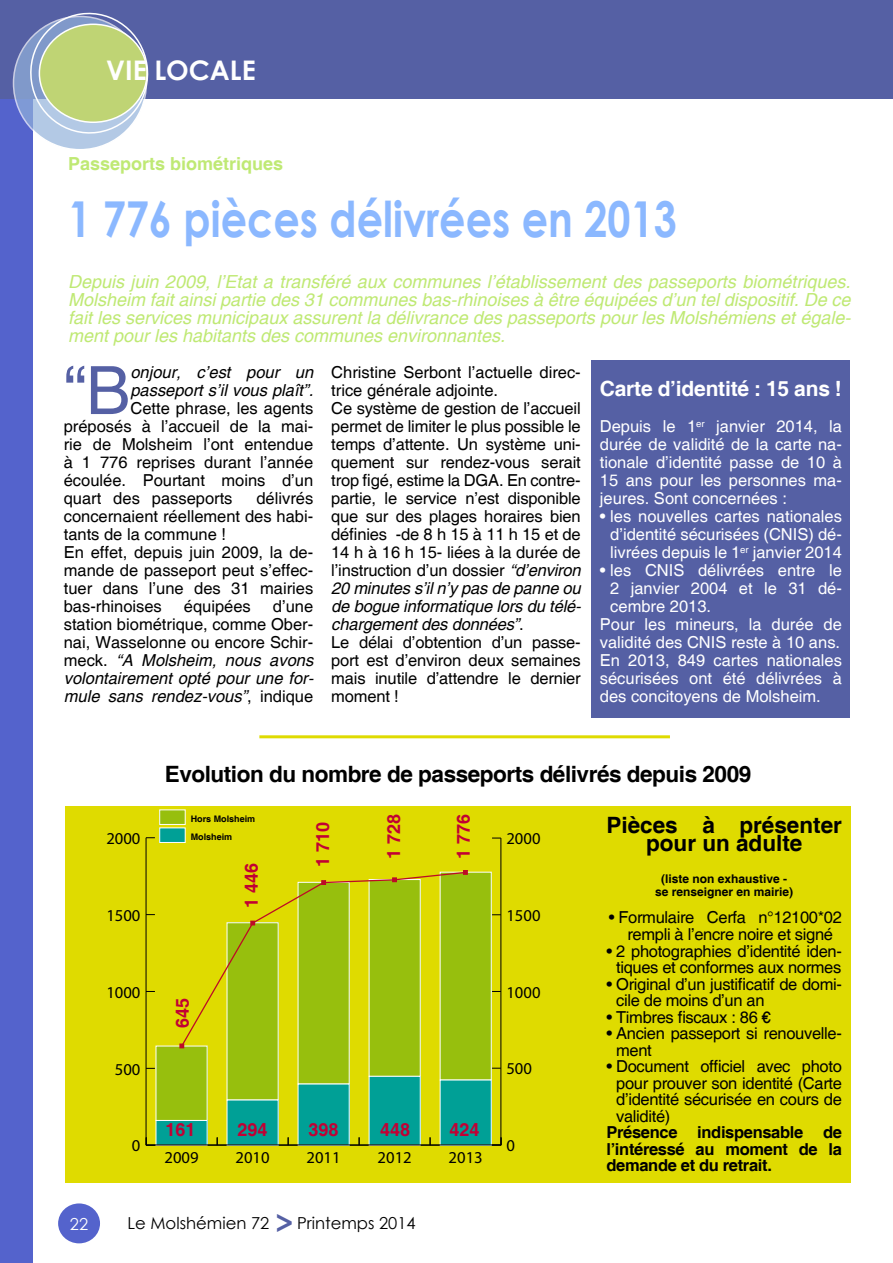
<style>
.page{position:relative;width:893px;height:1263px;background:#fff}
.page>*{position:absolute;margin:0;border:0;box-sizing:border-box;transform-origin:0 0}
.t1{font:66.6px "Helvetica";color:#5560a4}
.t2{font:700 49.5px "Century Gothic";color:#8bb8ff;scale:.83 1}
.t3{font:700 27px "Century Gothic";color:#fff}
.t4{font:700 22.5px "Helvetica";letter-spacing:-.02em;color:#000}
.t5{font:700 22.5px/18px "Helvetica";color:#000;text-align:center}
.t6{font:700 21px "Helvetica";letter-spacing:-.01em;color:#fff}
.t7{font:italic 18px/18px "Helvetica";color:#bfe974;text-align:justify}
.t8{font:700 18px "Helvetica";color:#c10034}
.t9{font:700 18px "Helvetica";color:#bfe974}
.t10{font:16.65px "Myriad Pro";color:#000}
.t11{font:16.5px/18px "Helvetica";letter-spacing:-.01em;color:#000}
.t12{font:16.5px/18px "Helvetica";color:#fff;text-align:justify}
.t13{font:700 16.5px "Helvetica";letter-spacing:-.02em;color:#000}
.t14{font:italic 16.5px "Helvetica";color:#000}
.t15{font:16.5px "Century Gothic";color:#000}
.t16{font:16.5px "Century Gothic";color:#fff}
.t17{font:700 12px/13.5px "Helvetica";color:#000;text-align:center}
.t18{font:700 9px/18.3px "Helvetica";color:#000}
.s1{font-style:italic}
.s2{font-weight:700;font-size:30px;color:#5560a4}
</style>
<div class="page">
<div style="left:0;top:0;width:33px;height:1263px;background:#5463cc"></div>
<div style="left:591px;top:360px;width:258px;height:358px;background:#5560a4"></div>
<div style="left:58px;top:1203px;width:42px;height:40px;background:#5463cc;border-radius:50%"></div>
<div style="left:65px;top:806px;width:785px;height:376px;background:#dfdb00"></div>
<div style="left:0;top:0;width:893px;height:98px;background:#5560a4"></div>
<svg style="left:145px;top:837px;width:357px;height:309px"></svg>
<hr style="left:146px;top:838px;width:1px;height:307px;background:#000">
<hr style="left:146px;top:1145px;width:355px;height:1px;background:#000">
<div style="left:160px;top:810px;width:25px;height:14px;background:#97bf0d"></div>
<div style="left:159px;top:809px;width:27px;height:16px;border:1px solid #fff"></div>
<div style="left:156px;top:1046px;width:51px;height:74px;background:#97bf0d"></div>
<div style="left:227px;top:923px;width:51px;height:177px;background:#97bf0d"></div>
<div style="left:298px;top:882px;width:51px;height:202px;background:#97bf0d"></div>
<div style="left:369px;top:879px;width:51px;height:197px;background:#97bf0d"></div>
<div style="left:440px;top:872px;width:51px;height:208px;background:#97bf0d"></div>
<div style="left:440px;top:872px;width:52px;height:208px;border:1px solid #fff"></div>
<div style="left:160px;top:828px;width:25px;height:14px;background:#00a096"></div>
<div style="left:159px;top:827px;width:27px;height:16px;border:1px solid #fff"></div>
<div style="left:156px;top:1120px;width:51px;height:25px;background:#00a096"></div>
<div style="left:156px;top:1120px;width:51px;height:25px;border:1px solid #fff"></div>
<div style="left:227px;top:1100px;width:51px;height:45px;background:#00a096"></div>
<div style="left:298px;top:1084px;width:51px;height:61px;background:#00a096"></div>
<div style="left:369px;top:1076px;width:51px;height:69px;background:#00a096"></div>
<div style="left:440px;top:1080px;width:51px;height:65px;background:#00a096"></div>
<div style="left:440px;top:1080px;width:52px;height:65px;border:1px solid #fff"></div>
<hr style="left:146px;top:1144px;width:355px;height:1px;background:#000">
<svg style="left:146px;top:1137px;width:9px;height:9px"></svg>
<hr style="left:501px;top:838px;width:1px;height:307px;background:#000">
<svg style="left:492px;top:1137px;width:10px;height:8px"></svg>
<svg style="left:180px;top:870px;width:288px;height:178px"></svg>
<svg style="left:14px;top:16px;width:132px;height:134px"></svg>
<svg style="left:27px;top:12px;width:124px;height:125px"></svg>
<hr style="left:259px;top:735px;width:411px;height:3px;background:#dfdb00">
<p class="t3" style="left:106px;top:49px;width:151px">VIE LOCALE</p>
<p class="t9" style="left:68px;top:153px;width:217px">Passeports biométriques</p>
<p class="t2" style="left:68px;top:182px;width:735px">1 776 pièces délivrées en 2013</p>
<p class="t7" style="left:68px;top:273px;width:784px">Depuis juin 2009, l’Etat a transféré aux communes l’établissement des passeports biométriques.<br>Molsheim fait ainsi partie des 31 communes bas-rhinoises à être équipées d’un tel dispositif. De ce fait les services municipaux assurent la délivrance des passeports pour les Molshémiens et égale&shy;ment pour les habitants des communes environnantes.</p>
<p class="t1" style="left:64px;top:352px;width:68px">“B</p>
<p class="t14" style="left:130px;top:363px;width:184px">onjour, c’est pour un</p>
<p class="t11" style="left:331px;top:364px;width:251px">Christine Serbont l’actuelle direc&shy;trice générale adjointe.<br>Ce système de gestion de l’accueil permet de limiter le plus possible le temps d’attente. Un système uni&shy;quement sur rendez-vous serait trop figé, estime la DGA. En contre&shy;partie, le service n’est disponible que sur des plages horaires bien définies -de 8 h 15 à 11 h 15 et de<br>14 h à 16 h 15- liées à la durée de l’instruction d’un dossier <span class="s1">“d’environ<br>20 minutes s’il n’y pas de panne ou de bogue informatique lors du télé&shy;chargement des données”</span>.<br>Le délai d’obtention d’un passe&shy;port est d’environ deux semaines mais inutile d’attendre le dernier moment !</p>
<p class="t6" style="left:600px;top:376px;width:244px">Carte d’identité : 15 ans !</p>
<p class="t12" style="left:600px;top:418px;width:244px">Depuis le 1<sup>er</sup> janvier 2014, la durée de validité de la carte na&shy;tionale d’identité passe de 10 à 15 ans pour les personnes ma&shy;jeures. Sont concernées :</p>
<p class="t12" style="left:610px;top:508px;width:233px;text-indent:-10px">• les nouvelles cartes nationales d’identité sécurisées (CNIS) dé&shy;livrées depuis le 1<sup>er</sup> janvier 2014</p>
<p class="t12" style="left:600px;top:562px;width:244px">• les CNIS délivrées entre le</p>
<p class="t12" style="left:610px;top:580px;width:233px">2 janvier 2004 et le 31 dé-</p>
<p class="t12" style="left:610px;top:598px;width:102px">cembre 2013.</p>
<p class="t12" style="left:600px;top:616px;width:244px">Pour les mineurs, la durée de</p>
<p class="t12" style="left:600px;top:634px;width:242px">validité des CNIS reste à 10 ans.</p>
<p class="t12" style="left:600px;top:652px;width:244px">En 2013, 849 cartes nationales</p>
<p class="t12" style="left:600px;top:670px;width:244px">sécurisées ont été délivrées à</p>
<p class="t12" style="left:600px;top:688px;width:223px">des concitoyens de Molsheim.</p>
<p class="t14" style="left:130px;top:381px;width:184px">passeport s’il vous plaît”.</p>
<p class="t11" style="left:130px;top:400px;width:184px">Cette phrase, les agents</p>
<p class="t11" style="left:64px;top:418px;width:251px">préposés à l’accueil de la mai-</p>
<p class="t11" style="left:64px;top:436px;width:251px">rie de Molsheim l’ont entendue</p>
<p class="t11" style="left:64px;top:454px;width:251px">à 1 776 reprises durant l’année</p>
<p class="t11" style="left:64px;top:472px;width:251px">écoulée. Pourtant moins d’un</p>
<p class="t11" style="left:64px;top:490px;width:170px">quart des passeports</p>
<p class="t11" style="left:64px;top:490px;width:251px;text-indent:193px">délivrés concernaient réellement des habi&shy;tants de la commune !<br>En effet, depuis juin 2009, la de&shy;mande de passeport peut s’effec&shy;tuer dans l’une des 31 mairies bas-rhinoises</p>
<p class="t11" style="left:184px;top:598px;width:68px">équipées</p>
<p class="t11" style="left:64px;top:598px;width:251px;text-align:justify;text-indent:209px">d’une station biométrique, comme Ober&shy;nai, Wasselonne ou encore Schir&shy;meck. <span class="s1">“A Molsheim, nous avons volontairement opté pour une for&shy;mule sans rendez-vous”</span>, indique</p>
<p class="t4" style="left:165px;top:760px;width:588px">Evolution du nombre de passeports délivrés depuis 2009</p>
<p class="t10" style="left:106px;top:828px;width:36px">2000</p>
<p class="t10" style="left:106px;top:905px;width:36px">1500</p>
<p class="t18" style="left:191px;top:810px;width:66px">Hors Molsheim<br>Molsheim</p>
<p class="t8" style="left:241px;top:908px;width:47px;rotate:-90deg">1 446</p>
<p class="t8" style="left:312px;top:867px;width:47px;rotate:-90deg">1 710</p>
<p class="t8" style="left:383px;top:859px;width:47px;rotate:-90deg">1 728</p>
<p class="t8" style="left:453px;top:859px;width:47px;rotate:-90deg">1 776</p>
<p class="t10" style="left:506px;top:828px;width:36px">2000</p>
<p class="t10" style="left:506px;top:905px;width:36px">1500</p>
<p class="t10" style="left:106px;top:982px;width:36px">1000</p>
<p class="t8" style="left:171px;top:1027px;width:32px;rotate:-90deg">645</p>
<p class="t10" style="left:506px;top:982px;width:36px">1000</p>
<p class="t10" style="left:115px;top:1059px;width:27px">500</p>
<p class="t10" style="left:506px;top:1058px;width:27px">500</p>
<p class="t8" style="left:166px;top:1118px;width:32px">161</p>
<p class="t8" style="left:237px;top:1118px;width:32px">294</p>
<p class="t8" style="left:309px;top:1118px;width:32px">398</p>
<p class="t8" style="left:380px;top:1118px;width:32px">448</p>
<p class="t8" style="left:449px;top:1118px;width:32px">424</p>
<p class="t10" style="left:132px;top:1135px;width:10px">0</p>
<p class="t10" style="left:164px;top:1147px;width:36px">2009</p>
<p class="t10" style="left:235px;top:1147px;width:36px">2010</p>
<p class="t10" style="left:307px;top:1147px;width:36px">2011</p>
<p class="t10" style="left:378px;top:1147px;width:36px">2012</p>
<p class="t10" style="left:449px;top:1147px;width:36px">2013</p>
<p class="t10" style="left:506px;top:1135px;width:10px">0</p>
<p class="t5" style="left:606px;top:818px;width:237px">Pièces à présenter pour un adulte</p>
<p class="t17" style="left:655px;top:872px;width:140px">(liste non exhaustive - se renseigner en mairie)</p>
<p class="t11" style="left:609px;top:910px;width:235px;line-height:16.5px;text-align:center">• Formulaire Cerfa n°12100*02 rempli à l’encre noire et signé</p>
<p class="t11" style="left:606px;top:943px;width:237px;line-height:16.5px;text-align:center">• 2 photographies d’identité iden&shy;tiques et conformes aux normes</p>
<p class="t11" style="left:616px;top:976px;width:227px;line-height:16.5px;text-indent:-10px">• Original d’un justificatif de domi&shy;cile de moins d’un an</p>
<p class="t11" style="left:606px;top:1008px;width:166px">• Timbres fiscaux : 86 €</p>
<p class="t11" style="left:616px;top:1025px;width:227px;line-height:16.5px;text-indent:-10px">• Ancien passeport si renouvelle&shy;ment</p>
<p class="t11" style="left:606px;top:1058px;width:237px">• Document officiel avec photo</p>
<p class="t11" style="left:616px;top:1074px;width:227px">pour prouver son identité (Carte</p>
<p class="t11" style="left:616px;top:1091px;width:227px">d’identité sécurisée en cours de</p>
<p class="t11" style="left:616px;top:1107px;width:56px">validité)</p>
<p class="t13" style="left:606px;top:1122px;width:237px">Présence indispensable de</p>
<p class="t13" style="left:606px;top:1139px;width:237px">l’intéressé au moment de la</p>
<p class="t13" style="left:606px;top:1155px;width:167px">demande et du retrait.</p>
<p class="t16" style="left:70px;top:1212px;width:20px">22</p>
<p class="t15" style="left:128px;top:1211px;width:290px">Le Molshémien 72 <span class="s2">&gt;</span> Printemps 2014</p>
</div>
